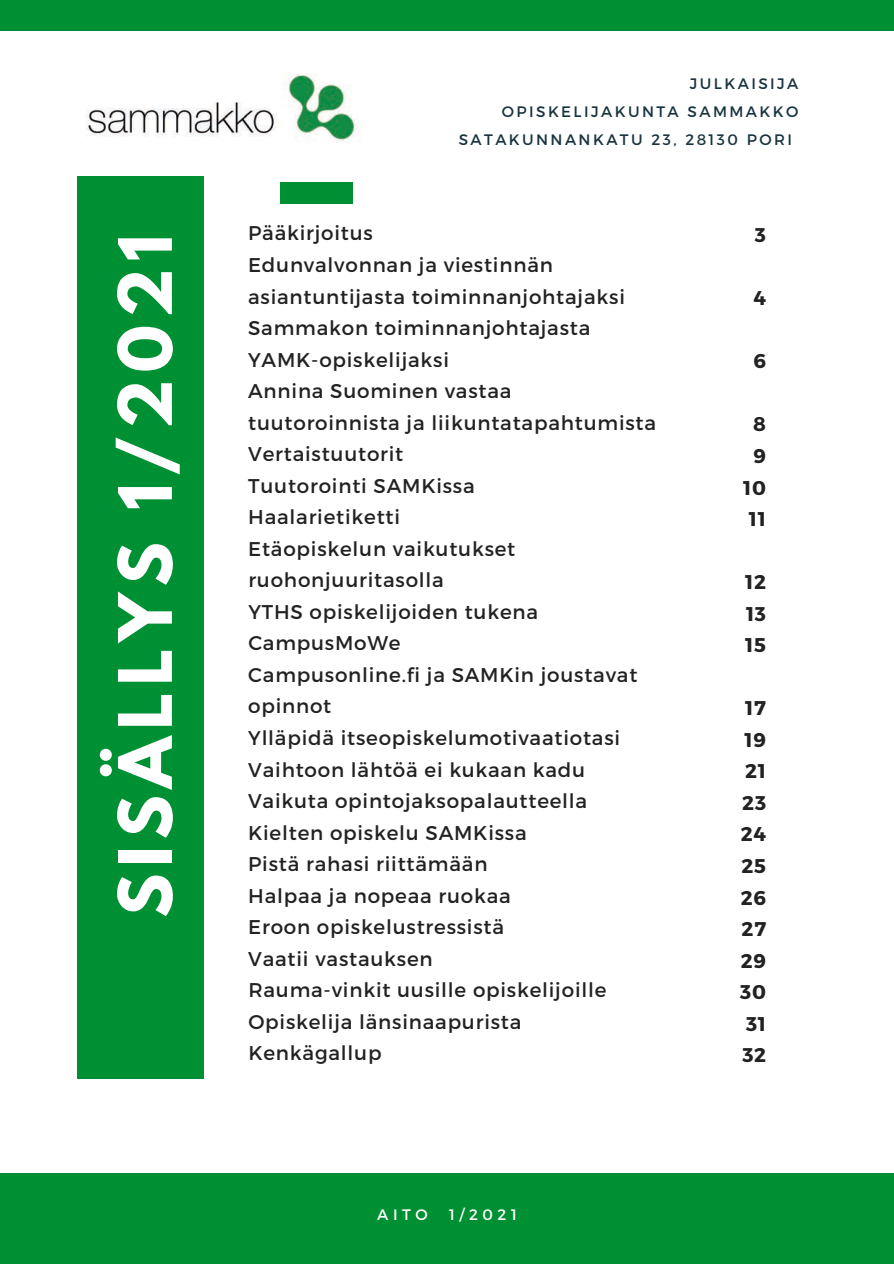
<style>
.page{position:relative;width:894px;height:1264px;background:#fff}
.page>*{position:absolute;margin:0;border:0;box-sizing:border-box;transform-origin:0 0}
.t1{font:700 65.25px "League Spartan";letter-spacing:.11em;color:#fff}
.t2{font:19.8px/31.5px "Montserrat";letter-spacing:.04em;color:#222}
.t3{font:700 19.8px/31.5px "Montserrat";letter-spacing:.04em;color:#222;text-align:justify}
.t4{font:15.15px "Montserrat";letter-spacing:.16em;color:#18343f}
.t5{font:15.15px "Montserrat";letter-spacing:.3em;color:#fff}
</style>
<div class="page">
<div style="left:78px;top:176px;width:126px;height:902px;background:#009034"></div>
<div style="left:0;top:1172px;width:893px;height:91px;background:#009034"></div>
<div style="left:0;top:0;width:893px;height:30px;background:#009034"></div>
<div style="left:280px;top:183px;width:72px;height:21px;background:#009034"></div>
<img style="left:86px;top:74px;width:271px;height:68px">
<h1 class="t1" style="left:113px;top:917px;width:684px;rotate:-90deg">SISÄLLYS 1/2021</h1>
<p class="t4" style="left:689px;top:73px;width:110px">JULKAISIJA</p>
<p class="t4" style="left:501px;top:101px;width:298px">OPISKELIJAKUNTA SAMMAKKO</p>
<p class="t4" style="left:458px;top:130px;width:335px">SATAKUNNANKATU 23, 28130 PORI</p>
<p class="t2" style="left:248px;top:217px;width:409px">Pääkirjoitus<br>Edunvalvonnan ja viestinnän asiantuntijasta toiminnanjohtajaksi<br>Sammakon toiminnanjohtajasta<br>YAMK-opiskelijaksi<br>Annina Suominen vastaa tuutoroinnista ja liikuntatapahtumista<br>Vertaistuutorit<br>Tuutorointi SAMKissa<br>Haalarietiketti<br>Etäopiskelun vaikutukset ruohonjuuritasolla<br>YTHS opiskelijoiden tukena<br>CampusMoWe<br>Campusonline.fi ja SAMKin joustavat opinnot<br>Ylläpidä itseopiskelumotivaatiotasi<br>Vaihtoon lähtöä ei kukaan kadu<br>Vaikuta opintojaksopalautteella<br>Kielten opiskelu SAMKissa<br>Pistä rahasi riittämään<br>Halpaa ja nopeaa ruokaa<br>Eroon opiskelustressistä<br>Vaatii vastauksen<br>Rauma-vinkit uusille opiskelijoille<br>Opiskelija länsinaapurista<br>Kenkägallup</p>
<p class="t5" style="left:377px;top:1205px;width:52px">AITO</p>
<p class="t5" style="left:449px;top:1205px;width:69px">1/2021</p>
<p class="t3" style="left:754px;top:218px;width:13px">3</p>
<p class="t3" style="left:753px;top:281px;width:14px">4</p>
<p class="t3" style="left:753px;top:344px;width:14px">6</p>
<p class="t3" style="left:742px;top:407px;width:24px;text-align:center">8<br>9<br>10<br>11</p>
<p class="t3" style="left:745px;top:565px;width:22px">12<br>13<br>15</p>
<p class="t3" style="left:740px;top:691px;width:27px">17<br>19<br>21<br>23<br>24<br>25<br>26<br>27<br>29<br>30<br>31<br>32</p>
</div>
